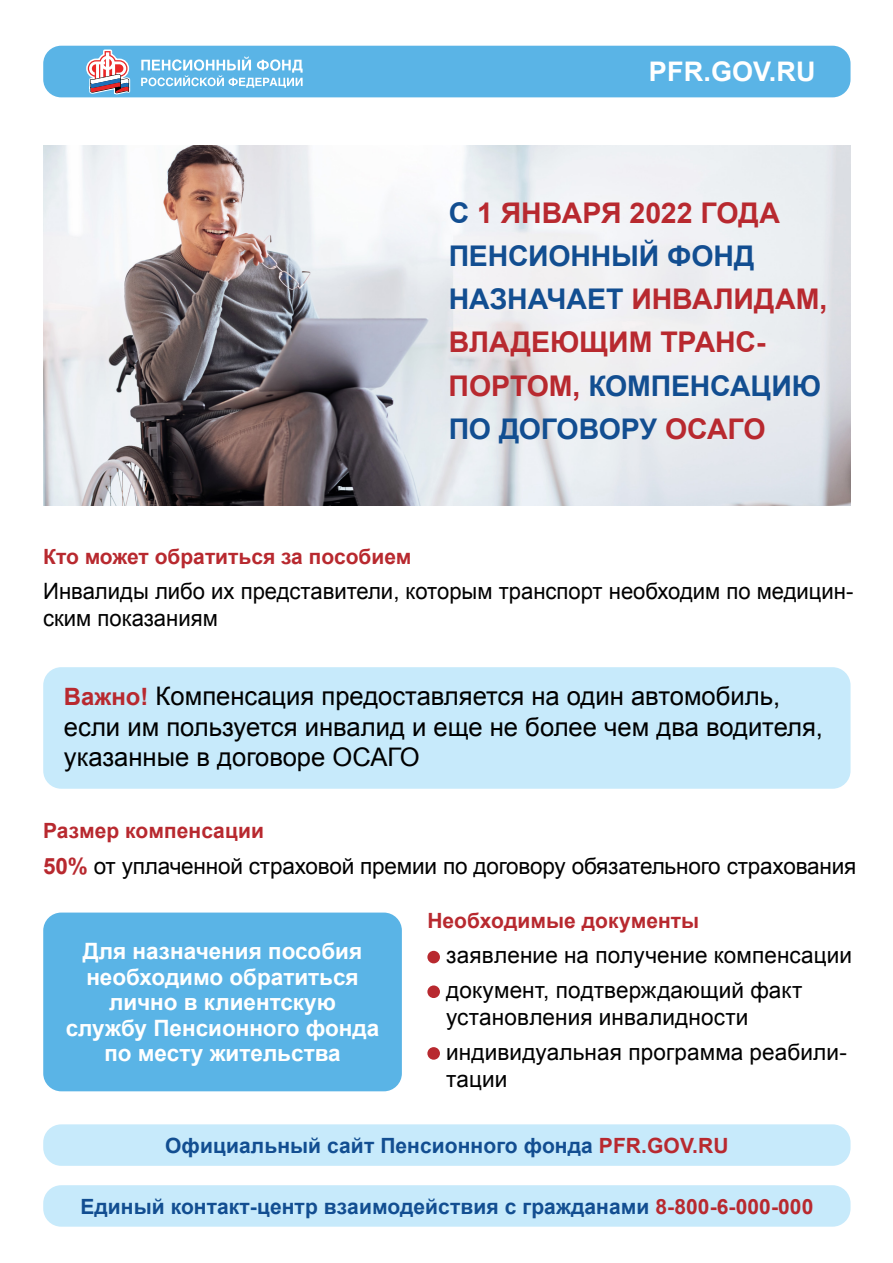
<style>
.page{position:relative;width:893px;height:1263px;background:#fff}
.page>*{position:absolute;margin:0;border:0;box-sizing:border-box;transform-origin:0 0}
.t1{font:700 28.5px/43.2px "Arial";letter-spacing:-.005em;color:#b8292f}
.t2{font:700 27px "Arial";letter-spacing:.005em;color:#fff}
.t3{font:25.65px/30.8px "Arial";color:#000}
.t4{font:22.5px/34.7px "Arial";color:#000}
.t5{font:700 22.5px/25.5px "Arial";color:#fff;text-align:center}
.t6{font:700 21px "Arial";letter-spacing:.005em;color:#124e91}
.t7{font:700 21px "Arial";color:#b8292f}
.s1{color:#124e91}
.s2{font-weight:700;font-size:23.85px;color:#b8292f}
.s3{font-weight:700;color:#b8292f}
.s4{color:#b8292f}
</style>
<div class="page">
<img style="left:43px;top:146px;width:807px;height:360px">
<div style="left:43px;top:667px;width:807px;height:122px;background:#c7eafb;border-radius:18px"></div>
<div style="left:427px;top:951px;width:13px;height:12px;background:#b8292f;border-radius:50%"></div>
<div style="left:427px;top:985px;width:13px;height:13px;background:#b8292f;border-radius:50%"></div>
<div style="left:427px;top:1047px;width:13px;height:13px;background:#b8292f;border-radius:50%"></div>
<div style="left:43px;top:913px;width:359px;height:178px;background:#5ab4e6;border-radius:18px"></div>
<div style="left:43px;top:46px;width:807px;height:51px;background:#5ab4e6;border-radius:18px"></div>
<svg style="left:141px;top:57px;width:162px;height:31px"></svg>
<svg style="left:86px;top:49px;width:45px;height:46px"></svg>
<div style="left:43px;top:1124px;width:807px;height:42px;background:#c7eafb;border-radius:18px"></div>
<div style="left:43px;top:1185px;width:807px;height:42px;background:#c7eafb;border-radius:18px"></div>
<p class="t2" style="left:649px;top:57px;width:168px">PFR.GOV.RU</p>
<p class="t1" style="left:449px;top:191px;width:380px"><span class="s1">С</span> 1 ЯНВАРЯ 2022 ГОДА<br><span class="s1">ПЕНСИОННЫЙ ФОНД<br>НАЗНАЧАЕТ</span> ИНВАЛИДАМ,<br>ВЛАДЕЮЩИМ ТРАНС-<br>ПОРТОМ, <span class="s1">КОМПЕНСАЦИЮ<br>ПО ДОГОВОРУ</span> ОСАГО</p>
<p class="t7" style="left:43px;top:545px;width:370px">Кто может обратиться за пособием</p>
<p class="t4" style="left:43px;top:578px;width:812px;line-height:27px">Инвалиды либо их представители, которым транспорт необходим по медицин&shy;ским показаниям</p>
<p class="t3" style="left:64px;top:681px;width:760px"><span class="s2">Важно!</span> Компенсация предоставляется на один автомобиль, если им пользуется инвалид и еще не более чем два водителя, указанные в договоре ОСАГО</p>
<p class="t7" style="left:43px;top:819px;width:222px">Размер компенсации</p>
<p class="t4" style="left:43px;top:848px;width:815px"><span class="s3">50%</span> от уплаченной страховой премии по договору обязательного страхования</p>
<p class="t5" style="left:66px;top:939px;width:315px">Для назначения пособия необходимо обратиться лично в клиентскую службу Пенсионного фонда по месту жительства</p>
<p class="t7" style="left:427px;top:909px;width:273px">Необходимые документы</p>
<p class="t4" style="left:446px;top:938px;width:407px">заявление на получение компенсации документ, подтверждающий факт</p>
<p class="t4" style="left:446px;top:1000px;width:402px">установления инвалидности индивидуальная программа реабили-</p>
<p class="t4" style="left:446px;top:1062px;width:63px">тации</p>
<p class="t6" style="left:165px;top:1134px;width:565px">Официальный сайт Пенсионного фонда <span class="s4">PFR.GOV.RU</span></p>
<p class="t6" style="left:80px;top:1195px;width:734px">Единый контакт-центр взаимодействия с гражданами <span class="s4">8-800-6-000-000</span></p>
</div>
